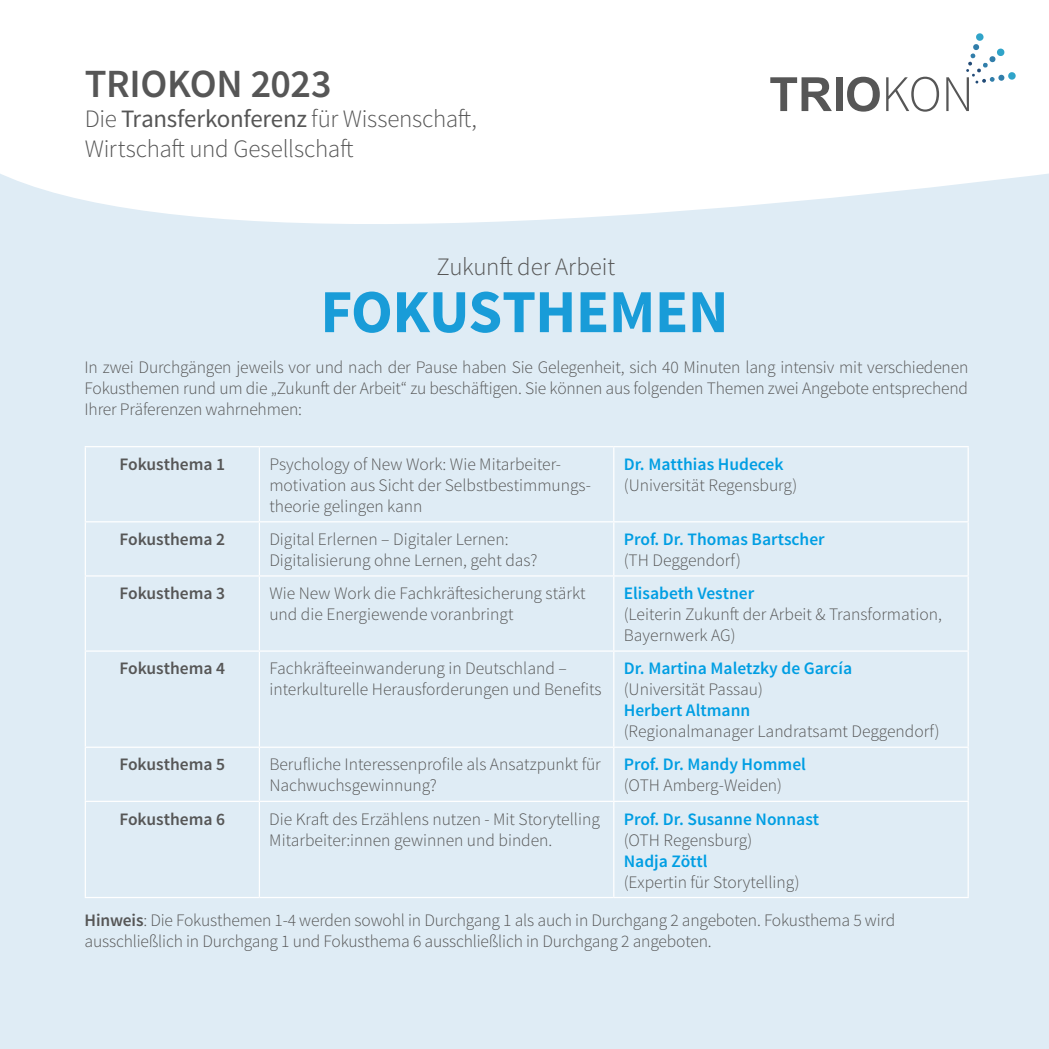
<style>
.page{position:relative;width:1049px;height:1049px;background:#fff}
.page>*{position:absolute;margin:0;border:0;box-sizing:border-box;transform-origin:0 0}
.t1{font:700 61.25px "Source Sans Pro";letter-spacing:-.01em;color:#199cd8}
.t2{font:600 40px "Source Sans Pro";letter-spacing:-.01em;color:#565656}
.t3{font:300 25px/30px "Source Sans Pro";letter-spacing:-.01em;color:#565656}
.t4{font:300 17.5px/21px "Source Sans Pro";color:#565656}
.t5{font:600 17.5px "Source Sans Pro";color:#009ee3}
.t6{font:600 17.5px "Source Sans Pro";color:#565656}
.s1{font-weight:400}
.s2{font-weight:600}
</style>
<div class="page">
<div style="left:0;top:169px;width:1049px;height:880px;background:#dfecf5"></div>
<svg style="left:0;top:72px;width:1049px;height:152px"></svg>
<svg style="left:975px;top:33px;width:9px;height:8px"></svg>
<div style="left:1008px;top:72px;width:8px;height:8px;background:#30a4c9;border-radius:50%"></div>
<svg style="left:770px;top:77px;width:62px;height:34px"></svg>
<div style="left:835px;top:77px;width:7px;height:34px;background:#565656"></div>
<svg style="left:847px;top:77px;width:33px;height:35px"></svg>
<svg style="left:886px;top:77px;width:53px;height:35px"></svg>
<svg style="left:946px;top:44px;width:59px;height:67px"></svg>
<hr style="left:85px;top:446px;width:174px;height:1px;background:#fff">
<hr style="left:85px;top:447px;width:1px;height:74px;background:#fff">
<hr style="left:259px;top:446px;width:355px;height:1px;background:#fff">
<hr style="left:259px;top:447px;width:1px;height:74px;background:#fff">
<hr style="left:614px;top:446px;width:355px;height:1px;background:#fff">
<hr style="left:613px;top:447px;width:1px;height:74px;background:#fff">
<hr style="left:967px;top:447px;width:2px;height:74px;background:#fff">
<hr style="left:85px;top:521px;width:174px;height:1px;background:#fff">
<hr style="left:85px;top:522px;width:1px;height:53px;background:#fff">
<hr style="left:259px;top:521px;width:355px;height:1px;background:#fff">
<hr style="left:259px;top:522px;width:1px;height:53px;background:#fff">
<hr style="left:614px;top:521px;width:355px;height:1px;background:#fff">
<hr style="left:613px;top:522px;width:1px;height:53px;background:#fff">
<hr style="left:967px;top:522px;width:2px;height:53px;background:#fff">
<hr style="left:85px;top:575px;width:174px;height:1px;background:#fff">
<hr style="left:85px;top:576px;width:1px;height:74px;background:#fff">
<hr style="left:259px;top:575px;width:355px;height:1px;background:#fff">
<hr style="left:259px;top:576px;width:1px;height:74px;background:#fff">
<hr style="left:614px;top:575px;width:355px;height:1px;background:#fff">
<hr style="left:613px;top:576px;width:1px;height:74px;background:#fff">
<hr style="left:967px;top:576px;width:2px;height:74px;background:#fff">
<hr style="left:85px;top:650px;width:174px;height:2px;background:#fff">
<hr style="left:85px;top:652px;width:1px;height:94px;background:#fff">
<hr style="left:259px;top:650px;width:355px;height:2px;background:#fff">
<hr style="left:259px;top:652px;width:1px;height:94px;background:#fff">
<hr style="left:614px;top:650px;width:355px;height:2px;background:#fff">
<hr style="left:613px;top:652px;width:1px;height:94px;background:#fff">
<hr style="left:967px;top:652px;width:2px;height:94px;background:#fff">
<hr style="left:85px;top:746px;width:174px;height:2px;background:#fff">
<hr style="left:85px;top:748px;width:1px;height:53px;background:#fff">
<hr style="left:259px;top:746px;width:355px;height:2px;background:#fff">
<hr style="left:259px;top:748px;width:1px;height:53px;background:#fff">
<hr style="left:614px;top:746px;width:355px;height:2px;background:#fff">
<hr style="left:613px;top:748px;width:1px;height:53px;background:#fff">
<hr style="left:967px;top:748px;width:2px;height:53px;background:#fff">
<hr style="left:85px;top:801px;width:174px;height:1px;background:#fff">
<hr style="left:85px;top:802px;width:1px;height:95px;background:#fff">
<hr style="left:259px;top:801px;width:355px;height:1px;background:#fff">
<hr style="left:259px;top:802px;width:1px;height:95px;background:#fff">
<hr style="left:614px;top:801px;width:355px;height:1px;background:#fff">
<hr style="left:613px;top:802px;width:1px;height:95px;background:#fff">
<hr style="left:967px;top:802px;width:2px;height:95px;background:#fff">
<hr style="left:85px;top:897px;width:174px;height:1px;background:#fff">
<hr style="left:259px;top:897px;width:355px;height:1px;background:#fff">
<hr style="left:614px;top:897px;width:355px;height:1px;background:#fff">
<h2 class="t2" style="left:85px;top:59px;width:249px">TRIOKON 2023</h2>
<h3 class="t3" style="left:85px;top:104px;width:394px">Die <span class="s1">Transferkonferenz</span> für Wissenschaft,<br>Wirtschaft und Gesellschaft</h3>
<h3 class="t3" style="left:436px;top:252px;width:180px">Zukunft der Arbeit</h3>
<h1 class="t1" style="left:320px;top:272px;width:410px">FOKUSTHEMEN</h1>
<p class="t4" style="left:85px;top:357px;width:885px;text-align:justify">In zwei Durchgängen jeweils vor und nach der Pause haben Sie Gelegenheit, sich 40 Minuten lang intensiv mit verschiedenen Fokusthemen rund um die „Zukunft der Arbeit“ zu beschäftigen. Sie können aus folgenden Themen zwei Angebote entsprechend Ihrer Präferenzen wahrnehmen:</p>
<p class="t6" style="left:119px;top:453px;width:107px">Fokusthema 1</p>
<p class="t4" style="left:269px;top:454px;width:323px">Psychology of New Work: Wie Mitarbeiter&shy;motivation aus Sicht der Selbstbestimmungs&shy;theorie gelingen kann</p>
<p class="t5" style="left:624px;top:453px;width:161px">Dr. Matthias Hudecek</p>
<p class="t4" style="left:624px;top:475px;width:175px">(Universität Regensburg)</p>
<p class="t6" style="left:119px;top:528px;width:107px">Fokusthema 2</p>
<p class="t4" style="left:269px;top:529px;width:270px">Digital Erlernen – Digitaler Lernen:<br>Digitalisierung ohne Lernen, geht das?</p>
<p class="t5" style="left:624px;top:528px;width:202px">Prof. Dr. Thomas Bartscher</p>
<p class="t4" style="left:624px;top:550px;width:119px">(TH Deggendorf)</p>
<p class="t6" style="left:119px;top:582px;width:107px">Fokusthema 3</p>
<p class="t4" style="left:269px;top:583px;width:318px">Wie New Work die Fachkräftesicherung stärkt und die Energiewende voranbringt</p>
<p class="t5" style="left:624px;top:582px;width:132px">Elisabeth Vestner</p>
<p class="t4" style="left:624px;top:604px;width:320px">(Leiterin Zukunft der Arbeit &amp; Transformation,<br>Bayernwerk AG)</p>
<p class="t6" style="left:119px;top:657px;width:107px">Fokusthema 4</p>
<p class="t4" style="left:269px;top:658px;width:334px">Fachkräfteeinwanderung in Deutschland – interkulturelle Herausforderungen und Benefits</p>
<p class="t5" style="left:624px;top:657px;width:230px">Dr. Martina Maletzky de García</p>
<p class="t4" style="left:624px;top:679px;width:141px">(Universität Passau)</p>
<p class="t5" style="left:624px;top:699px;width:128px">Herbert Altmann</p>
<p class="t4" style="left:624px;top:721px;width:318px">(Regionalmanager Landratsamt Deggendorf)</p>
<p class="t6" style="left:119px;top:753px;width:107px">Fokusthema 5</p>
<p class="t4" style="left:269px;top:754px;width:333px">Berufliche Interessenprofile als Ansatzpunkt für<br>Nachwuchsgewinnung?</p>
<p class="t5" style="left:624px;top:753px;width:184px">Prof. Dr. Mandy Hommel</p>
<p class="t4" style="left:624px;top:775px;width:160px">(OTH Amberg-Weiden)</p>
<p class="t6" style="left:119px;top:808px;width:107px">Fokusthema 6</p>
<p class="t4" style="left:269px;top:808px;width:332px">Die Kraft des Erzählens nutzen - Mit Storytelling<br>Mitarbeiter:innen gewinnen und binden.</p>
<p class="t5" style="left:624px;top:808px;width:197px">Prof. Dr. Susanne Nonnast</p>
<p class="t4" style="left:624px;top:829px;width:130px">(OTH Regensburg)</p>
<p class="t5" style="left:624px;top:850px;width:85px">Nadja Zöttl</p>
<p class="t4" style="left:624px;top:871px;width:177px">(Expertin für Storytelling)</p>
<p class="t4" style="left:85px;top:910px;width:812px"><span class="s2">Hinweis</span>: Die Fokusthemen 1-4 werden sowohl in Durchgang 1 als auch in Durchgang 2 angeboten. Fokusthema 5 wird ausschließlich in Durchgang 1 und Fokusthema 6 ausschließlich in Durchgang 2 angeboten.</p>
</div>
